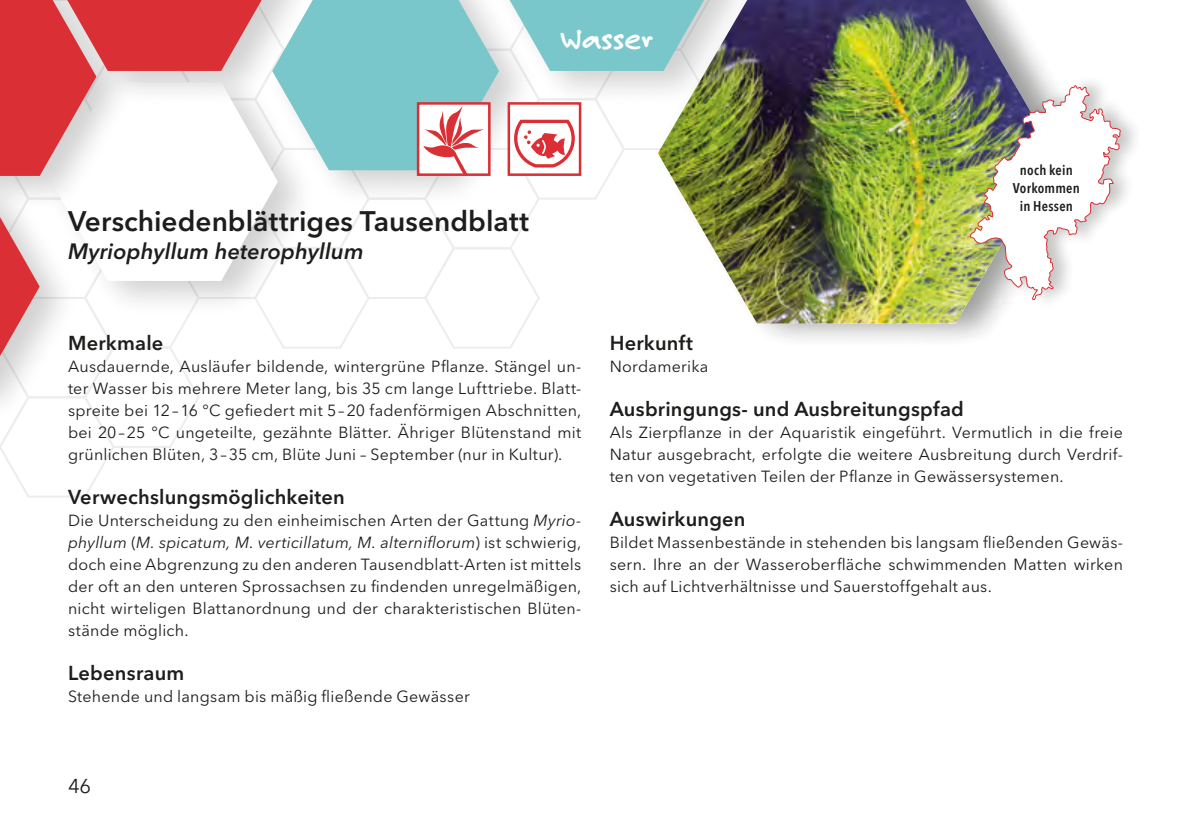
<style>
.page{position:relative;width:1191px;height:840px;background:#fff}
.page>*{position:absolute;margin:0;border:0;box-sizing:border-box;transform-origin:0 0}
.t1{font:700 32px "Felt Tip Roman";color:#fff}
._04_Artname{font:600 28px "Avenir Next LT Pro";color:#1d1d1b}
._04_Artname_lateinisch{font:italic 600 22px "Avenir Next LT Pro";letter-spacing:.005em;color:#1d1d1b}
._04_Arten_Text_bold{font:600 20px "Avenir Next LT Pro";letter-spacing:.01em;color:#1d1d1b}
.t2{font:20px "Avenir Next LT Pro";color:#1d1d1b}
._04_Arten_Text{font:16px/22px "Avenir Next LT Pro";letter-spacing:.015em;color:#1d1d1b;text-align:justify}
._17_Impressum_demi{font:600 condensed 14px/18px "Avenir Next LT Pro";letter-spacing:.015em;color:#1d1d1b;text-align:center}
.s1{font-style:italic}
</style>
<div class="page">
<div style="left:654px;top:0;width:443px;height:348px;background:#1d1d1b;opacity:.25"></div>
<img style="left:711px;top:0;width:343px;height:323px">
<svg style="left:0;top:0;width:711px;height:498px"></svg>
<div style="left:969px;top:73px;width:174px;height:239px;background:#1d1d1b;opacity:.25"></div>
<img style="left:969px;top:85px;width:151px;height:215px">
<p class="t1" style="left:561px;top:17px;width:94px">Wasser</p>
<p class="_04_Artname" style="left:68px;top:204px;width:462px">Verschiedenblättriges Tausendblatt</p>
<p class="_04_Artname_lateinisch" style="left:68px;top:238px;width:297px">Myriophyllum heterophyllum</p>
<p class="_17_Impressum_demi" style="left:1013px;top:161px;width:68px">noch kein<br>Vorkommen in Hessen</p>
<p class="_04_Arten_Text_bold" style="left:68px;top:330px;width:97px">Merkmale</p>
<p class="_04_Arten_Text" style="left:68px;top:355px;width:515px">Ausdauernde, Ausläufer bildende, wintergrüne Pflanze. Stängel un&shy;ter Wasser bis mehrere Meter lang, bis 35 cm lange Lufttriebe. Blatt&shy;spreite bei 12–16 °C gefiedert mit 5–20 fadenförmigen Abschnitten, bei 20–25 °C ungeteilte, gezähnte Blätter. Ähriger Blütenstand mit grünlichen Blüten, 3–35 cm, Blüte Juni – September (nur in Kultur).</p>
<p class="_04_Arten_Text_bold" style="left:68px;top:484px;width:278px">Verwechslungsmöglichkeiten</p>
<p class="_04_Arten_Text" style="left:68px;top:509px;width:515px">Die Unterscheidung zu den einheimischen Arten der Gattung <span class="s1">Myrio&shy;phyllum</span> (<span class="s1">M. spicatum, M. verticillatum, M. alterniflorum</span>) ist schwierig, doch eine Abgrenzung zu den anderen Tausendblatt-Arten ist mittels der oft an den unteren Sprossachsen zu findenden unregelmäßigen, nicht wirteligen Blattanordnung und der charakteristischen Blüten&shy;stände möglich.</p>
<p class="_04_Arten_Text_bold" style="left:68px;top:660px;width:118px">Lebensraum</p>
<p class="_04_Arten_Text" style="left:68px;top:685px;width:403px">Stehende und langsam bis mäßig fließende Gewässer</p>
<p class="_04_Arten_Text_bold" style="left:609px;top:330px;width:85px">Herkunft</p>
<p class="_04_Arten_Text" style="left:609px;top:355px;width:100px">Nordamerika</p>
<p class="_04_Arten_Text_bold" style="left:609px;top:396px;width:356px">Ausbringungs- und Ausbreitungspfad</p>
<p class="_04_Arten_Text" style="left:609px;top:421px;width:515px">Als Zierpflanze in der Aquaristik eingeführt. Vermutlich in die freie Natur ausgebracht, erfolgte die weitere Ausbreitung durch Verdrif&shy;ten von vegetativen Teilen der Pflanze in Gewässersystemen.</p>
<p class="_04_Arten_Text_bold" style="left:609px;top:506px;width:137px">Auswirkungen</p>
<p class="_04_Arten_Text" style="left:609px;top:531px;width:515px">Bildet Massenbestände in stehenden bis langsam fließenden Gewäs&shy;sern. Ihre an der Wasseroberfläche schwimmenden Matten wirken sich auf Lichtverhältnisse und Sauerstoffgehalt aus.</p>
<p class="t2" style="left:68px;top:773px;width:25px">46</p>
</div>
